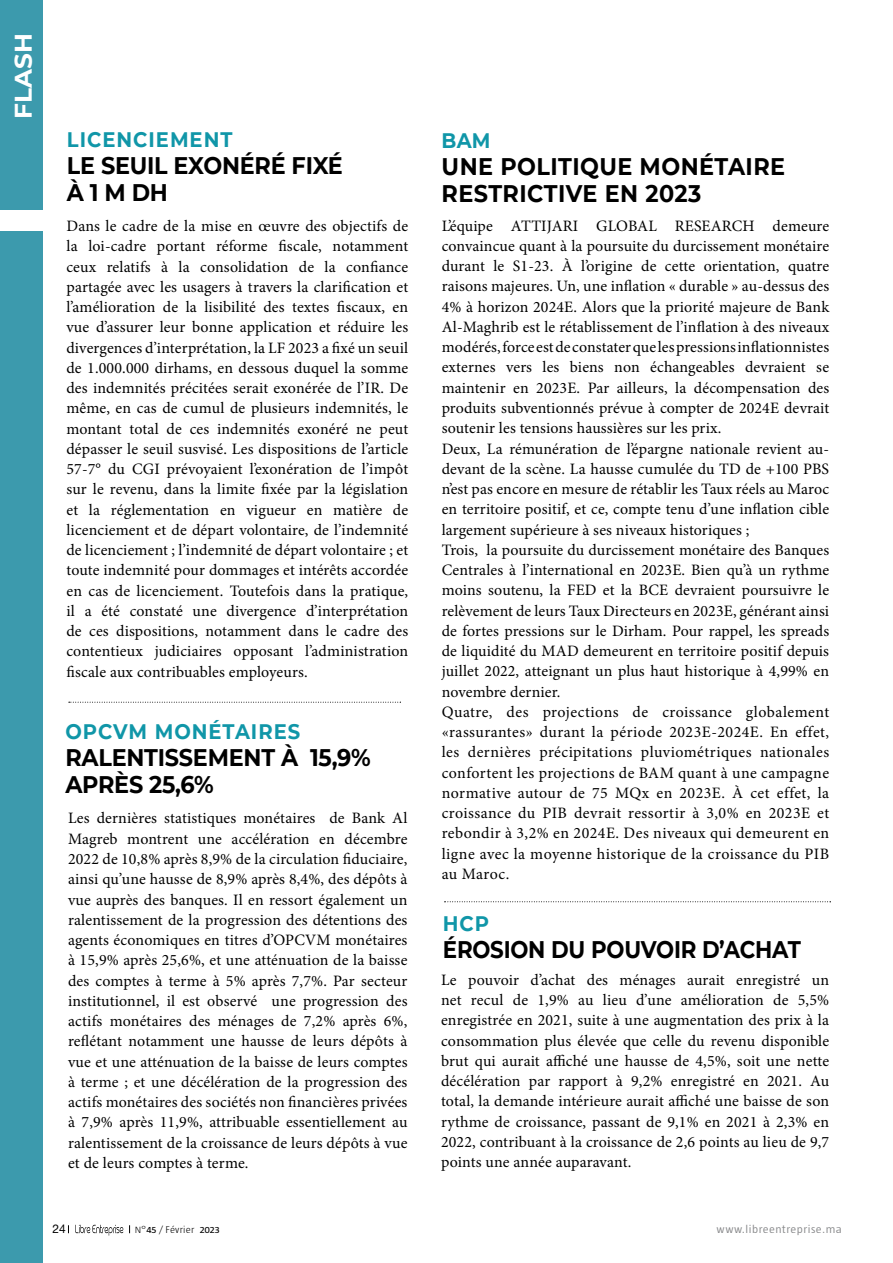
<style>
.page{position:relative;width:893px;height:1263px;background:#fff}
.page>*{position:absolute;margin:0;border:0;box-sizing:border-box;transform-origin:0 0}
.t1{font:700 24px/27px "Montserrat";letter-spacing:-.01em;color:#000;scale:.93 1}
.t2{font:700 24px/27px "Montserrat";letter-spacing:.02em;color:#000;scale:.93 1}
.t3{font:700 24px "Montserrat";letter-spacing:-.01em;color:#000;scale:.89 1}
.t4{font:700 24px "Montserrat";color:#fff}
.t5{font:700 21px "Montserrat";letter-spacing:.05em;color:#1096a8;scale:.93 1}
.t6{font:15.9px/20.2px "Minion Pro";letter-spacing:.01em;color:#000;text-align:justify}
.t7{font:12px "Helvetica Neue";color:#000}
.t8{font:300 11.4px "Taz";letter-spacing:.04em;color:#87888a;scale:1.11 1}
.t9{font:300 10.05px "Taz";letter-spacing:.02em;color:#000;scale:1.08 1}
.s1{font-size:9.3px}
.s2{font-weight:400;font-size:9.3px}
</style>
<div class="page">
<svg style="left:75px;top:1225px;width:48px;height:10px"></svg>
<div style="left:0;top:0;width:43px;height:209px;background:#3c9aad"></div>
<div style="left:0;top:231px;width:43px;height:1032px;background:#3c9aad"></div>
<svg style="left:69px;top:702px;width:332px;height:1px"></svg>
<svg style="left:444px;top:901px;width:387px;height:1px"></svg>
<h1 class="t4" style="left:6px;top:119px;width:87px;rotate:-90deg">FLASH</h1>
<h2 class="t5" style="left:67px;top:124px;width:180px">LICENCIEMENT</h2>
<h1 class="t1" style="left:67px;top:151px;width:298px">LE SEUIL EXONÉRÉ FIXÉ<br>À 1 M DH</h1>
<p class="t6" style="left:66px;top:216px;width:343px">Dans le cadre de la mise en œuvre des objectifs de la loi-cadre portant réforme fiscale, notamment ceux relatifs à la consolidation de la confiance partagée avec les usagers à travers la clarification et l’amélioration de la lisibilité des textes fiscaux, en vue d’assurer leur bonne application et réduire les divergences d’interprétation, la LF 2023 a fixé un seuil de 1.000.000 dirhams, en dessous duquel la somme des indemnités précitées serait exonérée de l’IR. De même, en cas de cumul de plusieurs indemnités, le montant total de ces indemnités exonéré ne peut dépasser le seuil susvisé. Les dispositions de l’article 57-7° du CGI prévoyaient l’exonération de l’impôt sur le revenu, dans la limite fixée par la législation et la réglementation en vigueur en matière de licenciement et de départ volontaire, de l’indemnité de licenciement ; l’indemnité de départ volontaire ; et toute indemnité pour dommages et intérêts accordée en cas de licenciement. Toutefois dans la pratique, il a été constaté une divergence d’interprétation de ces dispositions, notamment dans le cadre des contentieux judiciaires opposant l’administration fiscale aux contribuables employeurs.</p>
<h2 class="t5" style="left:65px;top:717px;width:254px">OPCVM MONÉTAIRES</h2>
<h1 class="t1" style="left:65px;top:743px;width:330px">RALENTISSEMENT À 15,9%<br>APRÈS 25,6%</h1>
<p class="t6" style="left:68px;top:808px;width:341px">Les dernières statistiques monétaires de Bank Al Magreb montrent une accélération en décembre 2022 de 10,8% après 8,9% de la circulation fiduciaire, ainsi qu’une hausse de 8,9% après 8,4%, des dépôts à vue auprès des banques. Il en ressort également un ralentissement de la progression des détentions des agents économiques en titres d’OPCVM monétaires à 15,9% après 25,6%, et une atténuation de la baisse des comptes à terme à 5% après 7,7%. Par secteur institutionnel, il est observé une progression des actifs monétaires des ménages de 7,2% après 6%, reflétant notamment une hausse de leurs dépôts à vue et une atténuation de la baisse de leurs comptes à terme ; et une décélération de la progression des actifs monétaires des sociétés non financières privées à 7,9% après 11,9%, attribuable essentiellement au ralentissement de la croissance de leurs dépôts à vue et de leurs comptes à terme.</p>
<h2 class="t5" style="left:442px;top:125px;width:54px">BAM</h2>
<h1 class="t2" style="left:442px;top:151px;width:368px">UNE POLITIQUE MONÉTAIRE<br>RESTRICTIVE EN 2023</h1>
<p class="t6" style="left:442px;top:216px;width:389px;text-align:left">L’équipe ATTIJARI GLOBAL RESEARCH demeure convaincue quant à la poursuite du durcissement monétaire durant le S1-23. À l’origine de cette orientation, quatre raisons majeures. Un, une inflation « durable » au-dessus des 4% à horizon 2024E. Alors que la priorité majeure de Bank Al-Maghrib est le rétablissement de l’inflation à des niveaux modérés, force est de constater que les pressions inflationnistes externes vers les biens non échangeables devraient se maintenir en 2023E. Par ailleurs, la décompensation des produits subventionnés prévue à compter de 2024E devrait soutenir les tensions haussières sur les prix.<br>Deux, La rémunération de l’épargne nationale revient au&shy;devant de la scène. La hausse cumulée du TD de +100 PBS n’est pas encore en mesure de rétablir les Taux réels au Maroc en territoire positif, et ce, compte tenu d’une inflation cible largement supérieure à ses niveaux historiques ;<br>Trois, la poursuite du durcissement monétaire des Banques Centrales à l’international en 2023E. Bien qu’à un rythme moins soutenu, la FED et la BCE devraient poursuivre le relèvement de leurs Taux Directeurs en 2023E, générant ainsi de fortes pressions sur le Dirham. Pour rappel, les spreads de liquidité du MAD demeurent en territoire positif depuis juillet 2022, atteignant un plus haut historique à 4,99% en novembre dernier.<br>Quatre, des projections de croissance globalement «rassurantes» durant la période 2023E-2024E. En effet, les dernières précipitations pluviométriques nationales confortent les projections de BAM quant à une campagne normative autour de 75 MQx en 2023E. À cet effet, la croissance du PIB devrait ressortir à 3,0% en 2023E et rebondir à 3,2% en 2024E. Des niveaux qui demeurent en ligne avec la moyenne historique de la croissance du PIB au Maroc.</p>
<h2 class="t5" style="left:443px;top:909px;width:51px">HCP</h2>
<h1 class="t3" style="left:443px;top:932px;width:404px">ÉROSION DU POUVOIR D’ACHAT</h1>
<p class="t6" style="left:441px;top:970px;width:390px">Le pouvoir d’achat des ménages aurait enregistré un net recul de 1,9% au lieu d’une amélioration de 5,5% enregistrée en 2021, suite à une augmentation des prix à la consommation plus élevée que celle du revenu disponible brut qui aurait affiché une hausse de 4,5%, soit une nette décélération par rapport à 9,2% enregistré en 2021. Au total, la demande intérieure aurait affiché une baisse de son rythme de croissance, passant de 9,1% en 2021 à 2,3% en 2022, contribuant à la croissance de 2,6 points au lieu de 9,7 points une année auparavant.</p>
<p class="t7" style="left:53px;top:1221px;width:15px">24</p>
<p class="t9" style="left:135px;top:1223px;width:80px"><span class="s1">N°</span><span class="s2">45</span> <span class="s1">/</span> Février <span class="s2">2023</span></p>
<p class="t8" style="left:717px;top:1223px;width:114px">www.libreentreprise.ma</p>
</div>
